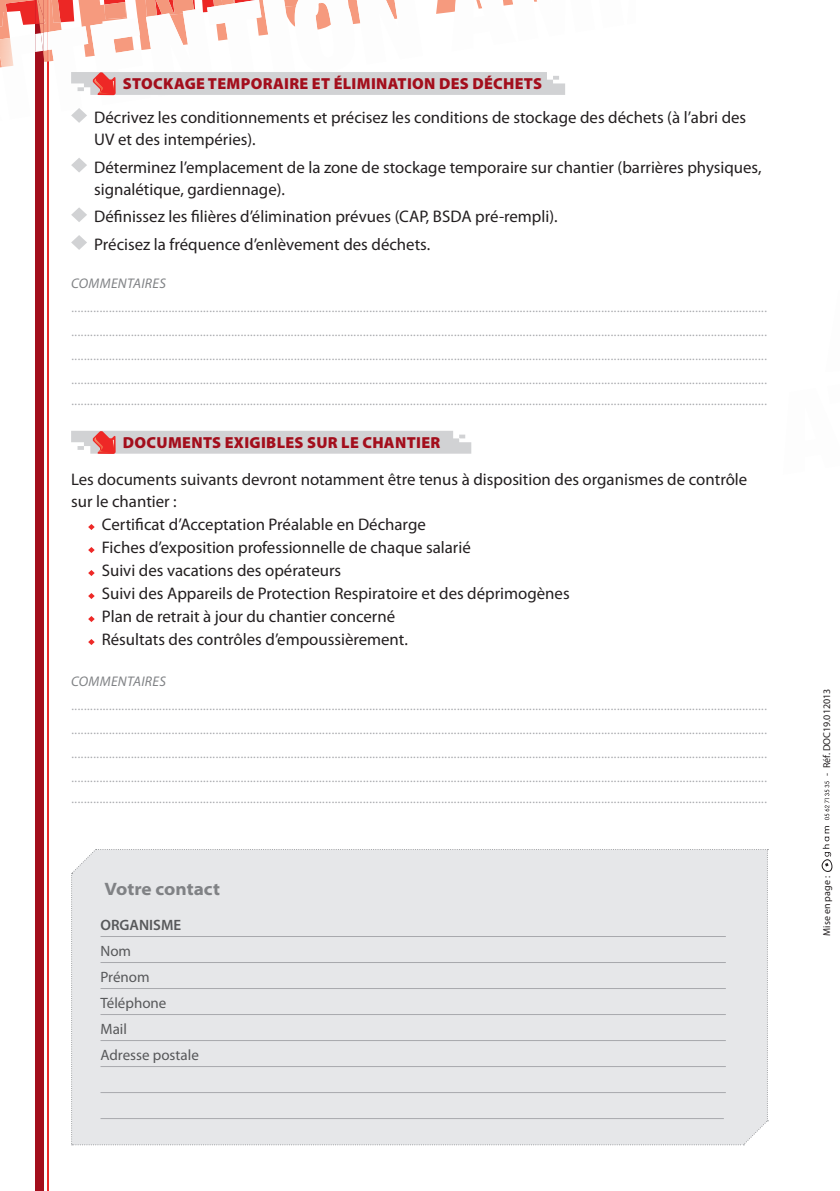
<style>
.page{position:relative;width:840px;height:1191px;background:#fff}
.page>*{position:absolute;margin:0;border:0;box-sizing:border-box;transform-origin:0 0}
.t1{font:300 18px/24px "Myriad Pro";color:#a8a9ad;text-align:justify}
.t2{font:700 semi-expanded 18px "Myriad Pro";color:#808285}
.t3{font:16.8px/22px "Myriad Pro";color:#231f20}
.t4{font:900 16px "Myriad Pro";letter-spacing:.02em;color:#a30e1c}
.t5{font:15px/26px "Myriad Pro";color:#57585a}
.t6{font:600 15px "Myriad Pro";color:#57585a}
.t7{font:italic 14px "Myriad Pro";letter-spacing:.02em;color:#808285}
.t8{font:10px "Myriad Pro";color:#231f20}
</style>
<div class="page">
<hr style="left:47px;top:0;width:2px;height:1191px;background:#ee2927">
<div style="left:35px;top:0;width:8px;height:1191px;background:#a30e1c"></div>
<img style="left:0;top:0;width:537px;height:72px">
<svg style="left:35px;top:0;width:14px;height:62px"></svg>
<img style="left:0;top:27px;width:35px;height:1px">
<img style="left:0;top:0;width:45px;height:27px">
<img style="left:35px;top:0;width:8px;height:24px">
<img style="left:48px;top:0;width:2px;height:22px">
<img style="left:50px;top:0;width:76px;height:23px">
<img style="left:143px;top:0;width:51px;height:16px">
<img style="left:157px;top:9px;width:38px;height:7px">
<img style="left:154px;top:10px;width:40px;height:6px">
<img style="left:197px;top:0;width:10px;height:12px">
<img style="left:207px;top:0;width:48px;height:12px">
<img style="left:214px;top:0;width:45px;height:11px">
<svg style="left:279px;top:0;width:3px;height:7px"></svg>
<img style="left:282px;top:0;width:19px;height:7px">
<img style="left:319px;top:0;width:20px;height:4px">
<svg style="left:362px;top:0;width:25px;height:2px"></svg>
<div style="left:71px;top:72px;width:494px;height:23px;background:#d1d2d4"></div>
<svg style="left:71px;top:108px;width:16px;height:15px"></svg>
<svg style="left:71px;top:158px;width:16px;height:14px"></svg>
<svg style="left:71px;top:207px;width:16px;height:15px"></svg>
<svg style="left:71px;top:235px;width:16px;height:15px"></svg>
<svg style="left:71px;top:431px;width:400px;height:23px;background:#d4cdcf"></svg>
<svg style="left:88px;top:524px;width:7px;height:6px"></svg>
<svg style="left:88px;top:547px;width:7px;height:6px"></svg>
<svg style="left:88px;top:570px;width:7px;height:6px"></svg>
<svg style="left:88px;top:593px;width:7px;height:6px"></svg>
<svg style="left:88px;top:616px;width:7px;height:6px"></svg>
<svg style="left:88px;top:639px;width:7px;height:6px"></svg>
<div style="left:71px;top:849px;width:697px;height:296px;background:#e6e7e9"></div>
<svg style="left:821px;top:826px;width:11px;height:46px"></svg>
<svg style="left:824px;top:781px;width:4px;height:39px"></svg>
<p class="t4" style="left:123px;top:78px;width:420px">STOCKAGE TEMPORAIRE ET ÉLIMINATION DES DÉCHETS</p>
<p class="t3" style="left:94px;top:108px;width:653px">Décrivez les conditionnements et précisez les conditions de stockage des déchets (à l’abri des<br>UV et des intempéries).</p>
<p class="t3" style="left:94px;top:157px;width:668px">Déterminez l’emplacement de la zone de stockage temporaire sur chantier (barrières physiques, signalétique, gardiennage).</p>
<p class="t3" style="left:94px;top:204px;width:464px;line-height:27.6px">Définissez les filières d’élimination prévues (CAP, BSDA pré-rempli).<br>Précisez la fréquence d’enlèvement des déchets.</p>
<p class="t7" style="left:71px;top:277px;width:96px">COMMENTAIRES</p>
<p class="t1" style="left:71px;top:295px;width:697px">.............................................................................................................................................................................................................................. .............................................................................................................................................................................................................................. .............................................................................................................................................................................................................................. ..............................................................................................................................................................................................................................</p>
<p class="t1" style="left:71px;top:388px;width:697px">..............................................................................................................................................................................................................................</p>
<p class="t4" style="left:123px;top:437px;width:319px">DOCUMENTS EXIGIBLES SUR LE CHANTIER</p>
<p class="t3" style="left:71px;top:470px;width:677px">Les documents suivants devront notamment être tenus à disposition des organismes de contrôle</p>
<p class="t3" style="left:71px;top:492px;width:107px">sur le chantier :</p>
<p class="t3" style="left:102px;top:515px;width:325px">Certificat d’Acceptation Préalable en Décharge</p>
<p class="t3" style="left:102px;top:538px;width:370px">Fiches d’exposition professionnelle de chaque salarié</p>
<p class="t3" style="left:102px;top:561px;width:241px">Suivi des vacations des opérateurs</p>
<p class="t3" style="left:102px;top:584px;width:469px">Suivi des Appareils de Protection Respiratoire et des déprimogènes</p>
<p class="t3" style="left:102px;top:607px;width:295px">Plan de retrait à jour du chantier concerné</p>
<p class="t3" style="left:102px;top:630px;width:307px">Résultats des contrôles d’empoussièrement.</p>
<p class="t7" style="left:71px;top:675px;width:96px">COMMENTAIRES</p>
<p class="t1" style="left:71px;top:693px;width:697px">.............................................................................................................................................................................................................................. .............................................................................................................................................................................................................................. .............................................................................................................................................................................................................................. ..............................................................................................................................................................................................................................</p>
<p class="t1" style="left:71px;top:786px;width:697px">..............................................................................................................................................................................................................................</p>
<p class="t2" style="left:104px;top:882px;width:117px">Votre contact</p>
<p class="t6" style="left:100px;top:919px;width:82px">ORGANISME</p>
<p class="t5" style="left:100px;top:939px;width:100px">Nom<br>Prénom<br>Téléphone<br>Mail<br>Adresse postale</p>
<p class="t8" style="left:822px;top:775px;width:88px;rotate:-90deg">- Réf. DOC19.012013</p>
<p class="t8" style="left:822px;top:935px;width:61px;rotate:-90deg">Mise en page :</p>
</div>
